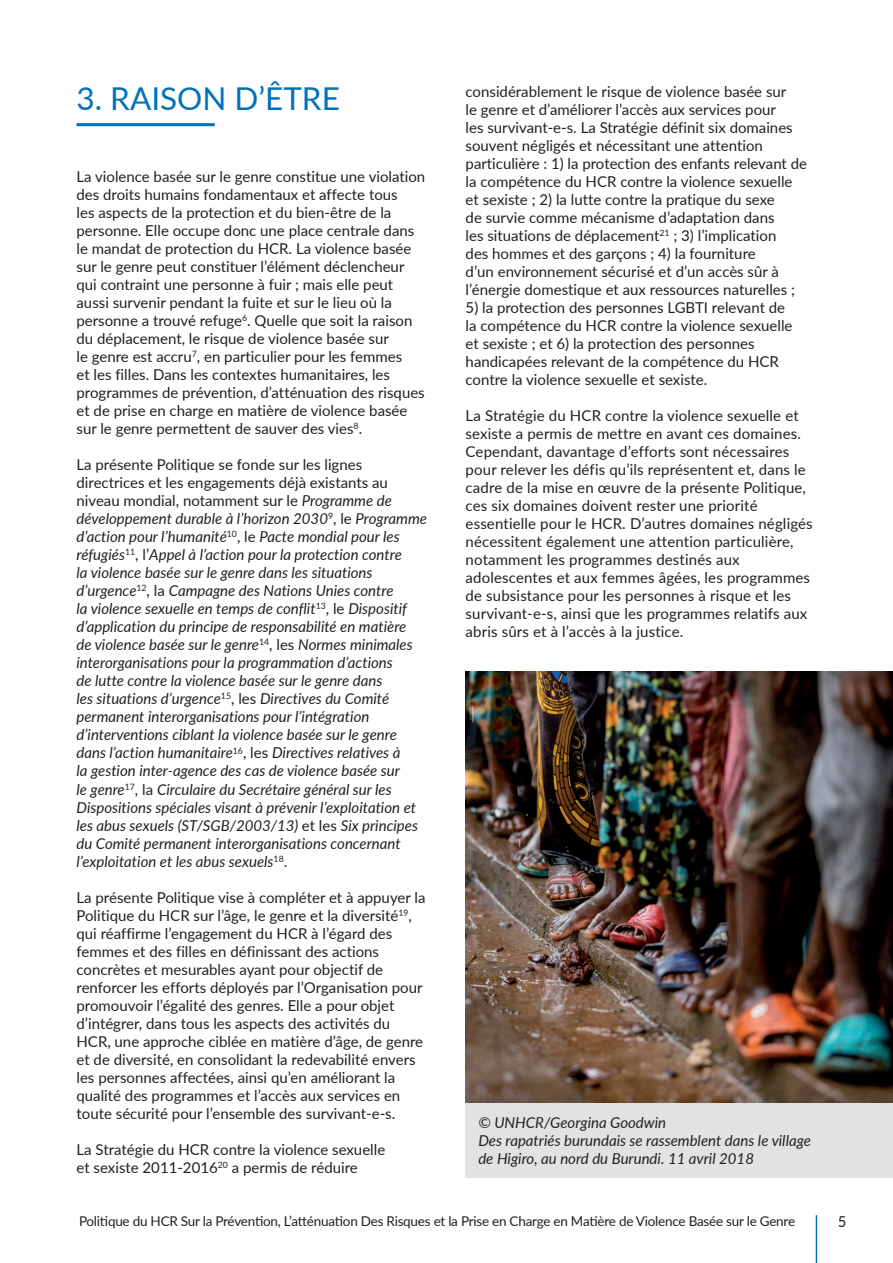
<style>
.page{position:relative;width:893px;height:1263px;background:#fff}
.page>*{position:absolute;margin:0;border:0;box-sizing:border-box;transform-origin:0 0}
.t1{font:31.5px "Lato";color:#0072bc}
.t2{font:15px/18px "Lato";color:#231f20}
.t3{font:italic 15px/18px "Lato";color:#231f20}
.t4{font:13.5px "Lato";letter-spacing:-.015em;color:#231f20}
.s1{font-style:normal}
</style>
<div class="page">
<hr style="left:816px;top:1215px;width:1px;height:48px;background:#0072bc">
<hr style="left:77px;top:123px;width:138px;height:3px;background:#0072bc">
<img style="left:466px;top:672px;width:427px;height:432px">
<div style="left:466px;top:1104px;width:427px;height:74px;background:#e1e2e4"></div>
<h1 class="t1" style="left:77px;top:76px;width:265px">3. RAISON D’ÊTRE</h1>
<p class="t2" style="left:77px;top:167px;width:350px">La violence basée sur le genre constitue une violation des droits humains fondamentaux et affecte tous<br>les aspects de la protection et du bien-être de la personne. Elle occupe donc une place centrale dans le mandat de protection du HCR. La violence basée sur le genre peut constituer l’élément déclencheur qui contraint une personne à fuir ; mais elle peut aussi survenir pendant la fuite et sur le lieu où la personne a trouvé refuge<sup>6</sup>. Quelle que soit la raison du déplacement, le risque de violence basée sur<br>le genre est accru<sup>7</sup>, en particulier pour les femmes<br>et les filles. Dans les contextes humanitaires, les programmes de prévention, d’atténuation des risques et de prise en charge en matière de violence basée sur le genre permettent de sauver des vies<sup>8</sup>.</p>
<p class="t3" style="left:77px;top:455px;width:352px"><span class="s1">La présente Politique se fonde sur les lignes directrices et les engagements déjà existants au niveau mondial, notamment sur le</span> Programme de développement durable à l’horizon 2030<sup>9</sup><span class="s1">, le</span> Programme d’action pour l’humanité<sup>10</sup><span class="s1">, le</span> Pacte mondial pour les réfugiés<sup>11</sup><span class="s1">, l’</span>Appel à l’action pour la protection contre<br>la violence basée sur le genre dans les situations d’urgence<sup>12</sup><span class="s1">, la</span> Campagne des Nations Unies contre<br>la violence sexuelle en temps de conflit<sup>13</sup><span class="s1">, le</span> Dispositif d’application du principe de responsabilité en matière<br>de violence basée sur le genre<sup>14</sup><span class="s1">, les</span> Normes minimales interorganisations pour la programmation d’actions<br>de lutte contre la violence basée sur le genre dans<br>les situations d’urgence<sup>15</sup><span class="s1">, les</span> Directives du Comité permanent interorganisations pour l’intégration d’interventions ciblant la violence basée sur le genre dans l’action humanitaire<sup>16</sup><span class="s1">, les</span> Directives relatives à<br>la gestion inter-agence des cas de violence basée sur<br>le genre<sup>17</sup><span class="s1">, la</span> Circulaire du Secrétaire général sur les Dispositions spéciales visant à prévenir l’exploitation et les abus sexuels (ST/SGB/2003/13) <span class="s1">et les</span> Six principes du Comité permanent interorganisations concernant l’exploitation et les abus sexuels<sup>18</sup><span class="s1">.</span></p>
<p class="t2" style="left:77px;top:887px;width:350px">La présente Politique vise à compléter et à appuyer la Politique du HCR sur l’âge, le genre et la diversité<sup>19</sup>, qui réaffirme l’engagement du HCR à l’égard des femmes et des filles en définissant des actions concrètes et mesurables ayant pour objectif de renforcer les efforts déployés par l’Organisation pour promouvoir l’égalité des genres. Elle a pour objet d’intégrer, dans tous les aspects des activités du HCR, une approche ciblée en matière d’âge, de genre et de diversité, en consolidant la redevabilité envers les personnes affectées, ainsi qu’en améliorant la qualité des programmes et l’accès aux services en toute sécurité pour l’ensemble des survivant-e-s.</p>
<p class="t2" style="left:77px;top:1139px;width:310px">La Stratégie du HCR contre la violence sexuelle et sexiste 2011-2016<sup>20</sup> a permis de réduire</p>
<p class="t2" style="left:466px;top:82px;width:343px">considérablement le risque de violence basée sur<br>le genre et d’améliorer l’accès aux services pour<br>les survivant-e-s. La Stratégie définit six domaines souvent négligés et nécessitant une attention particulière : 1) la protection des enfants relevant de la compétence du HCR contre la violence sexuelle et sexiste ; 2) la lutte contre la pratique du sexe<br>de survie comme mécanisme d’adaptation dans<br>les situations de déplacement<sup>21</sup> ; 3) l’implication<br>des hommes et des garçons ; 4) la fourniture<br>d’un environnement sécurisé et d’un accès sûr à l’énergie domestique et aux ressources naturelles ;</p>
<p class="t2" style="left:466px;top:298px;width:328px">5) la protection des personnes LGBTI relevant de la compétence du HCR contre la violence sexuelle et sexiste ; et 6) la protection des personnes handicapées relevant de la compétence du HCR contre la violence sexuelle et sexiste.</p>
<p class="t2" style="left:466px;top:406px;width:349px">La Stratégie du HCR contre la violence sexuelle et sexiste a permis de mettre en avant ces domaines.<br>Cependant, davantage d’efforts sont nécessaires pour relever les défis qu’ils représentent et, dans le cadre de la mise en œuvre de la présente Politique, ces six domaines doivent rester une priorité essentielle pour le HCR. D’autres domaines négligés nécessitent également une attention particulière, notamment les programmes destinés aux adolescentes et aux femmes âgées, les programmes de subsistance pour les personnes à risque et les survivant-e-s, ainsi que les programmes relatifs aux abris sûrs et à l’accès à la justice.</p>
<p class="t3" style="left:478px;top:1113px;width:334px">© UNHCR/Georgina Goodwin<br>Des rapatriés burundais se rassemblent dans le village de Higiro, au nord du Burundi. 11 avril 2018</p>
<p class="t4" style="left:79px;top:1211px;width:718px">Politique du HCR Sur la Prévention, L’atténuation Des Risques et la Prise en Charge en Matière de Violence Basée sur le Genre</p>
<p class="t2" style="left:838px;top:1212px;width:10px">5</p>
</div>
